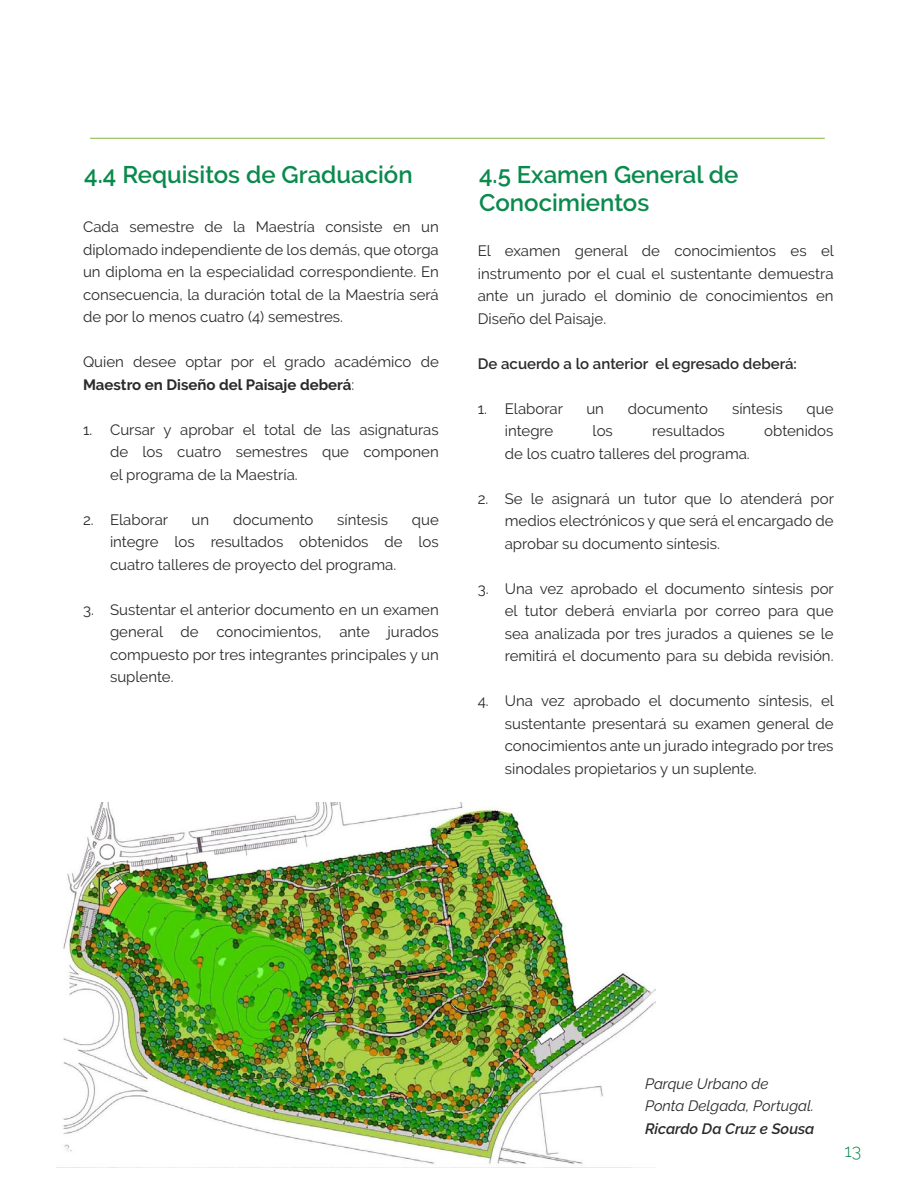
<style>
.page{position:relative;width:918px;height:1188px;background:#fff}
.page>*{position:absolute;margin:0;border:0;box-sizing:border-box;transform-origin:0 0}
.t1{font:600 24px/28.5px "Raleway";color:#0a8a4c}
.t2{font:300 18px "Raleway";color:#0a8a4c}
.t3{font:15px/22.5px "Raleway";color:#2b292a;text-align:justify}
.t4{font:600 15px "Raleway";color:#2b292a}
.t5{font:italic 15px "Raleway";color:#2b292a}
.t6{font:italic 600 15px "Raleway";color:#2b292a}
.s1{font-weight:700}
</style>
<div class="page">
<img style="left:63px;top:803px;width:593px;height:361px">
<hr style="left:90px;top:138px;width:735px;height:1px;background:#87b73f">
<p class="t1" style="left:84px;top:160px;width:330px">4.4 Requisitos de Graduación</p>
<p class="t1" style="left:479px;top:160px;width:261px">4.5 Examen General de<br>Conocimientos</p>
<p class="t3" style="left:83px;top:216px;width:357px">Cada semestre de la Maestría consiste en un diplomado independiente de los demás, que otorga un diploma en la especialidad correspondiente. En consecuencia, la duración total de la Maestría será de por lo menos cuatro (4) semestres.</p>
<p class="t3" style="left:83px;top:351px;width:357px">Quien desee optar por el grado académico de<br><span class="s1">Maestro en Diseño del Paisaje deberá</span>:</p>
<p class="t3" style="left:110px;top:418px;width:330px;text-indent:-27px">1. Cursar y aprobar el total de las asignaturas de los cuatro semestres que componen el programa de la Maestría.</p>
<p class="t3" style="left:83px;top:508px;width:87px">2. Elaborar</p>
<p class="t3" style="left:192px;top:508px;width:19px">un</p>
<p class="t3" style="left:233px;top:508px;width:82px">documento</p>
<p class="t3" style="left:337px;top:508px;width:52px">síntesis</p>
<p class="t3" style="left:110px;top:508px;width:330px;text-indent:302px">que integre los resultados obtenidos de los cuatro talleres de proyecto del programa.</p>
<p class="t3" style="left:110px;top:598px;width:330px;text-indent:-27px">3. Sustentar el anterior documento en un examen general de conocimientos, ante jurados compuesto por tres integrantes principales y un suplente.</p>
<p class="t3" style="left:478px;top:240px;width:358px">El examen general de conocimientos es el instrumento por el cual el sustentante demuestra ante un jurado el dominio de conocimientos en Diseño del Paisaje.</p>
<p class="t4" style="left:478px;top:355px;width:321px">De acuerdo a lo anterior el egresado deberá:</p>
<p class="t3" style="left:478px;top:397px;width:87px">1. Elaborar</p>
<p class="t3" style="left:586px;top:397px;width:19px">un</p>
<p class="t3" style="left:628px;top:397px;width:82px">documento</p>
<p class="t3" style="left:732px;top:397px;width:52px">síntesis</p>
<p class="t3" style="left:807px;top:397px;width:28px">que</p>
<p class="t3" style="left:505px;top:420px;width:50px">integre</p>
<p class="t3" style="left:593px;top:420px;width:22px">los</p>
<p class="t3" style="left:652px;top:420px;width:74px">resultados</p>
<p class="t3" style="left:764px;top:420px;width:71px">obtenidos</p>
<p class="t3" style="left:505px;top:442px;width:247px">de los cuatro talleres del programa.</p>
<p class="t3" style="left:505px;top:487px;width:331px;text-indent:-27px">2. Se le asignará un tutor que lo atenderá por medios electrónicos y que será el encargado de aprobar su documento síntesis.</p>
<p class="t3" style="left:505px;top:577px;width:331px;text-indent:-27px">3. Una vez aprobado el documento síntesis por el tutor deberá enviarla por correo para que sea analizada por tres jurados a quienes se le remitirá el documento para su debida revisión.</p>
<p class="t3" style="left:505px;top:690px;width:331px;text-indent:-27px">4. Una vez aprobado el documento síntesis, el sustentante presentará su examen general de conocimientos ante un jurado integrado por tres sinodales propietarios y un suplente.</p>
<p class="t5" style="left:645px;top:1075px;width:125px">Parque Urbano de</p>
<p class="t5" style="left:645px;top:1097px;width:171px">Ponta Delgada, Portugal.</p>
<p class="t6" style="left:645px;top:1120px;width:171px">Ricardo Da Cruz e Sousa</p>
<p class="t2" style="left:845px;top:1140px;width:18px">13</p>
</div>
